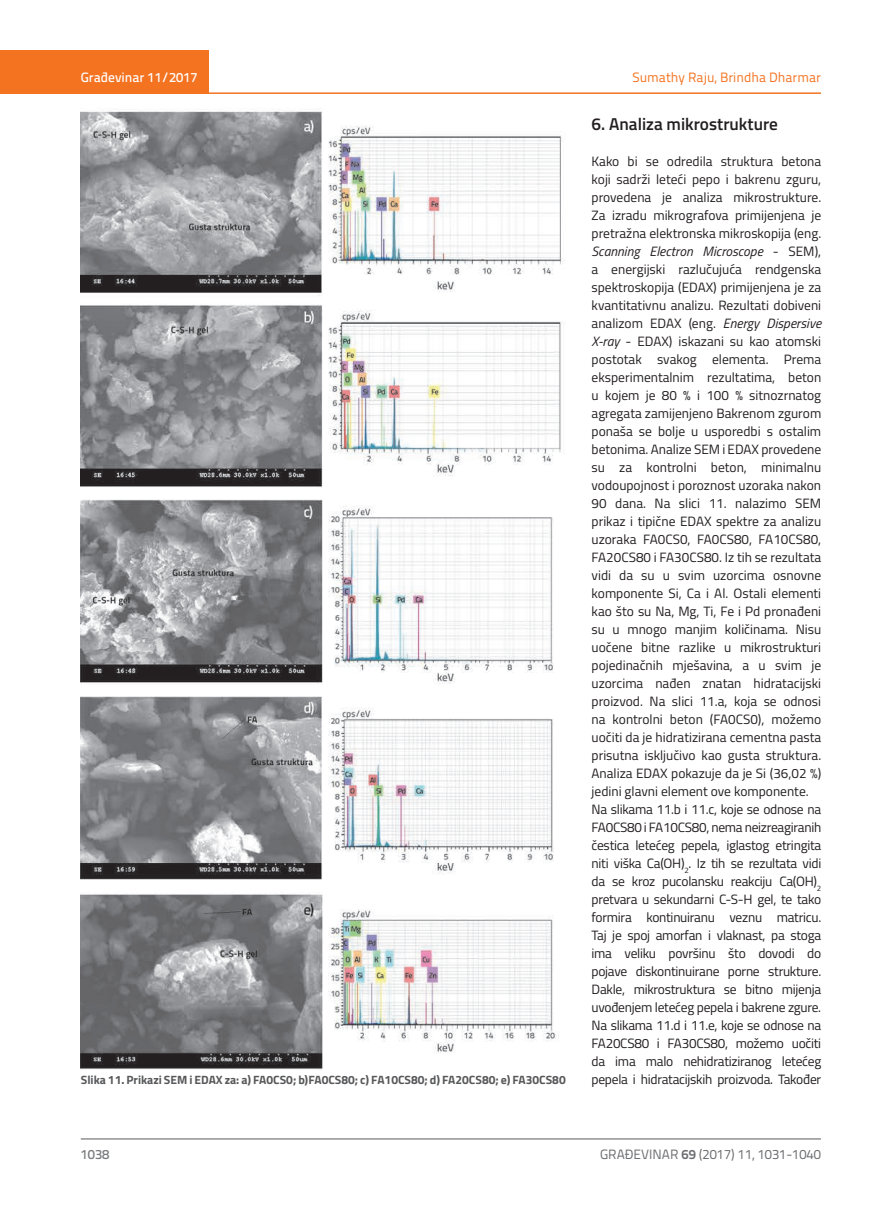
<style>
.page{position:relative;width:872px;height:1212px;background:#fff}
.page>*{position:absolute;margin:0;border:0;box-sizing:border-box;transform-origin:0 0}
.t1{font:600 17.25px "Titillium";color:#231f20}
.t2{font:13.5px/18px "Titillium";color:#231f20}
.t3{font:13.5px "Titillium";letter-spacing:-.02em;color:#231f20}
.t4{font:13.5px "Titillium Text 22 L";color:#6c6d70}
.t5{font:13.5px "Titillium Text 22 L";color:#f47321}
.t6{font:500 13.5px "Titillium Text 22 L";color:#fff}
.t7{font:500 13.5px "Titillium Text 22 L";color:#787a7d}
.t8{font:700 12px "Titillium";color:#57585a}
.s1{font-style:italic}
.s2{font-weight:700}
</style>
<div class="page">
<div style="left:0;top:50px;width:208px;height:44px;background:#f47321"></div>
<hr style="left:0;top:92px;width:821px;height:2px;background:#f47321">
<hr style="left:81px;top:1139px;width:740px;height:1px;background:#57585a">
<img style="left:81px;top:109px;width:483px;height:961px">
<p class="t6" style="left:81px;top:67px;width:118px">Građevinar 11/2017</p>
<p class="t5" style="left:632px;top:68px;width:190px">Sumathy Raju, Brindha Dharmar</p>
<p class="t1" style="left:591px;top:111px;width:188px">6. Analiza mikrostrukture</p>
<p class="t2" style="left:591px;top:151px;width:231px">Kako bi se odredila struktura betona koji sadrži leteći pepo i bakrenu zguru, provedena je analiza mikrostrukture.<br>Za izradu mikrografova primijenjena je pretražna elektronska mikroskopija (eng.<br><span class="s1">Scanning Electron Microscope</span> - SEM), a energijski razlučujuća rendgenska spektroskopija (EDAX) primijenjena je za kvantitativnu analizu. Rezultati dobiveni analizom EDAX (eng. <span class="s1">Energy Dispersive X-ray</span> - EDAX) iskazani su kao atomski postotak svakog elementa. Prema eksperimentalnim rezultatima, beton u kojem je 80 % i 100 % sitnozrnatog agregata zamijenjeno Bakrenom zgurom ponaša se bolje u usporedbi s ostalim betonima. Analize SEM i EDAX provedene su za kontrolni beton, minimalnu vodoupojnost i poroznost uzoraka nakon 90 dana. Na slici 11. nalazimo SEM prikaz i tipične EDAX spektre za analizu uzoraka FA0CS0, FA0CS80, FA10CS80, FA20CS80 i FA30CS80. Iz tih se rezultata vidi da su u svim uzorcima osnovne komponente Si, Ca i Al. Ostali elementi kao što su Na, Mg, Ti, Fe i Pd pronađeni su u mnogo manjim količinama. Nisu uočene bitne razlike u mikrostrukturi pojedinačnih mješavina, a u svim je uzorcima nađen znatan hidratacijski proizvod. Na slici 11.a, koja se odnosi na kontrolni beton (FA0CS0), možemo uočiti da je hidratizirana cementna pasta prisutna isključivo kao gusta struktura.<br>Analiza EDAX pokazuje da je Si (36,02 %) jedini glavni element ove komponente.<br>Na slikama 11.b i 11.c, koje se odnose na FA0CS80 i FA10CS80, nema neizreagiranih čestica letećeg pepela, iglastog etringita niti viška Ca(OH)<sub>2</sub>. Iz tih se rezultata vidi da se kroz pucolansku reakciju Ca(OH)<sub>2 </sub>pretvara u sekundarni C-S-H gel, te tako formira kontinuiranu veznu matricu.<br>Taj je spoj amorfan i vlaknast, pa stoga ima veliku površinu što dovodi do pojave diskontinuirane porne strukture.<br>Dakle, mikrostruktura se bitno mijenja uvođenjem letećeg pepela i bakrene zgure.<br>Na slikama 11.d i 11.e, koje se odnose na FA20CS80 i FA30CS80, možemo uočiti da ima malo nehidratiziranog letećeg</p>
<p class="t8" style="left:81px;top:1071px;width:486px">Slika 11. Prikazi SEM i EDAX za: a) FA0CS0; b)FA0CS80; c) FA10CS80; d) FA20CS80; e) FA30CS80</p>
<p class="t3" style="left:591px;top:1070px;width:231px">pepela i hidratacijskih proizvoda. Također</p>
<p class="t7" style="left:81px;top:1144px;width:30px">1038</p>
<p class="t4" style="left:600px;top:1144px;width:222px">GRAĐEVINAR <span class="s2">69</span> (2017) 11, 1031-1040</p>
</div>
